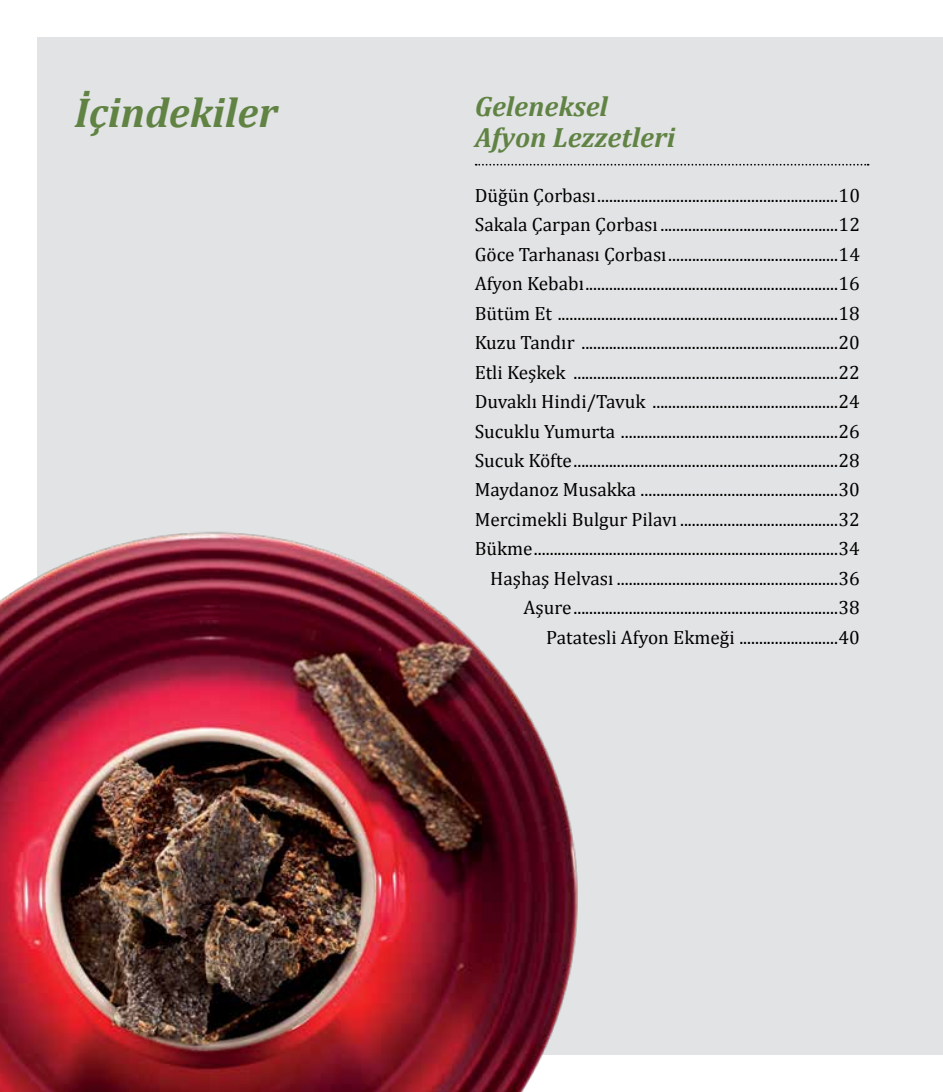
<style>
.page{position:relative;width:943px;height:1092px;background:#fff}
.page>*{position:absolute;margin:0;border:0;box-sizing:border-box;transform-origin:0 0}
.t1{font:italic 700 42px "Cambria";color:#608344}
.t2{font:italic 700 28px/31.5px "Cambria";color:#608344}
.t3{font:19.25px/29.4px "Cambria";color:#000;text-align:right}
</style>
<div class="page">
<div style="left:37px;top:37px;width:906px;height:1017px;background:#e2e3e4"></div>
<svg style="left:475px;top:164px;width:393px;height:1px"></svg>
<img style="left:0;top:531px;width:656px;height:560px">
<h1 class="t1" style="left:74px;top:83px;width:205px">İçindekiler</h1>
<h2 class="t2" style="left:475px;top:90px;width:202px">Geleneksel<br>Afyon Lezzetleri</h2>
<p class="t3" style="left:474px;top:180px;width:387px">Düğün Çorbası.............................................................10<br>Sakala Çarpan Çorbası.............................................12<br>Göce Tarhanası Çorbası...........................................14<br>Afyon Kebabı................................................................16<br>Bütüm Et .......................................................................18<br>Kuzu Tandır .................................................................20<br>Etli Keşkek ...................................................................22<br>Duvaklı Hindi/Tavuk ...............................................24<br>Sucuklu Yumurta .......................................................26<br>Sucuk Köfte...................................................................28<br>Maydanoz Musakka ..................................................30<br>Mercimekli Bulgur Pilavı ........................................32<br>Bükme.............................................................................34<br>Haşhaş Helvası ........................................................36<br>Aşure...................................................................38<br>Patatesli Afyon Ekmeği .........................40</p>
</div>
